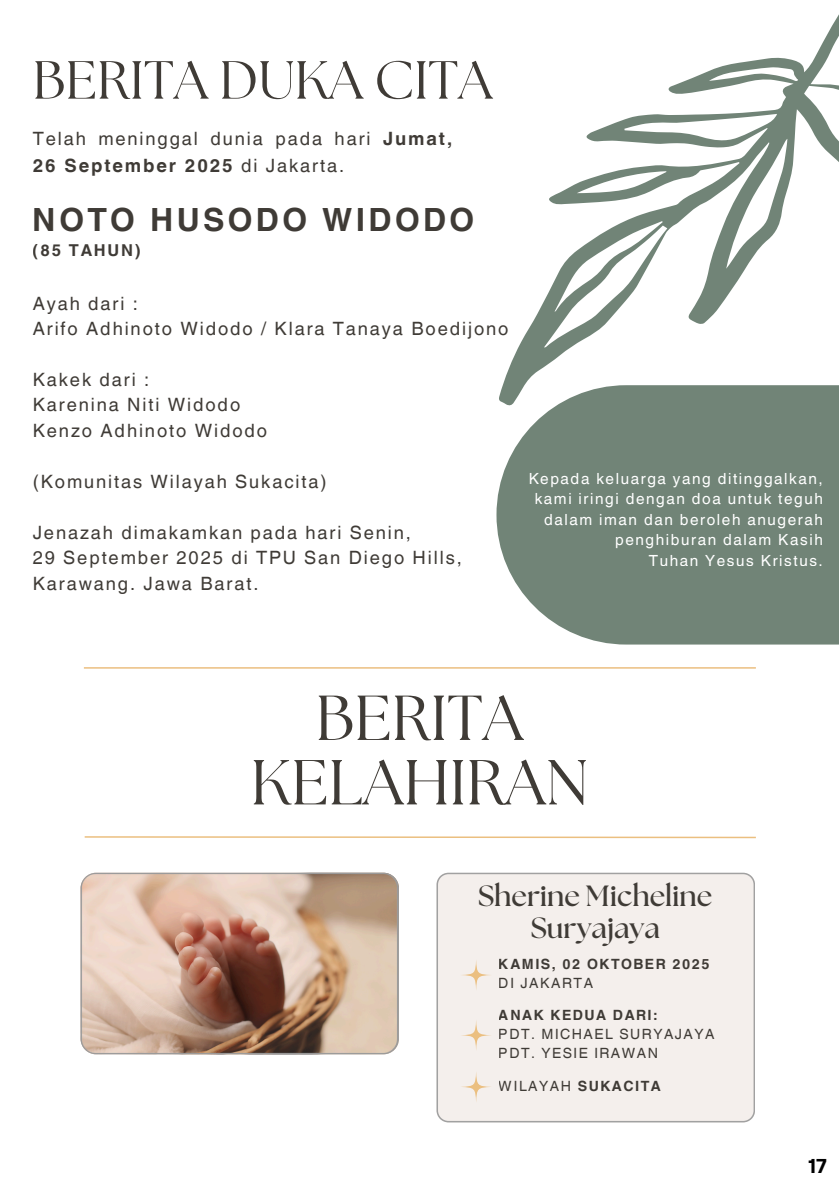
<style>
.page{position:relative;width:839px;height:1191px;background:#fff}
.page>*{position:absolute;margin:0;border:0;box-sizing:border-box;transform-origin:0 0}
.t1{font:63.4px/64.4px "The Seasons";color:#3f3b36;text-align:center}
.t2{font:53.6px "The Seasons";color:#3f3b36}
.t3{font:700 32px "Helvetica World";letter-spacing:.105em;color:#3f3b36}
.t4{font:700 29.2px/31.4px "The Seasons";color:#3f3b36;text-align:center}
.t5{font:700 20px "TT Interphases";color:#000}
.t6{font:18.4px/25.4px "Helvetica World";letter-spacing:.105em;color:#3f3b36}
.t7{font:700 16.4px "Helvetica World";letter-spacing:.105em;color:#3f3b36}
.t8{font:15.4px/20.4px "Helvetica World";letter-spacing:.105em;color:#fff;text-align:right}
.t9{font:700 14.2px "Helvetica World";letter-spacing:.105em;color:#3f3b36}
.t10{font:14.2px/18.8px "Helvetica World";letter-spacing:.105em;color:#3f3b36}
.s1{font-weight:700}
.s2{font-weight:400}
</style>
<div class="page">
<svg style="left:503px;top:16px;width:335px;height:369px"></svg>
<svg style="left:496px;top:385px;width:342px;height:260px;background:#7c8e82"></svg>
<img style="left:80px;top:873px;width:319px;height:181px">
<hr style="left:85px;top:836px;width:670px;height:2px;background:#ebbf80">
<div style="left:436px;top:873px;width:318px;height:249px;background:#f4efec"></div>
<svg style="left:460px;top:959px;width:31px;height:32px"></svg>
<svg style="left:460px;top:1020px;width:31px;height:31px"></svg>
<svg style="left:460px;top:1071px;width:31px;height:32px"></svg>
<hr style="left:84px;top:667px;width:671px;height:2px;background:#ebbf80">
<h2 class="t2" style="left:33px;top:56px;width:461px">BERITA DUKA CITA</h2>
<p class="t6" style="left:33px;top:125px;width:421px;line-height:27px">Telah meninggal dunia pada hari <span class="s1">Jumat,<br>26 September 2025</span> di Jakarta.</p>
<h3 class="t3" style="left:33px;top:194px;width:443px">NOTO HUSODO WIDODO</h3>
<p class="t7" style="left:33px;top:237px;width:110px">(85 TAHUN)</p>
<p class="t6" style="left:33px;top:291px;width:477px">Ayah dari :<br>Arifo Adhinoto Widodo / Klara Tanaya Boedijono</p>
<p class="t6" style="left:33px;top:367px;width:236px">Kakek dari :<br>Karenina Niti Widodo<br>Kenzo Adhinoto Widodo</p>
<p class="t6" style="left:33px;top:469px;width:295px">(Komunitas Wilayah Sukacita)</p>
<p class="t6" style="left:33px;top:520px;width:430px">Jenazah dimakamkan pada hari Senin,<br>29 September 2025 di TPU San Diego Hills,<br>Karawang. Jawa Barat.</p>
<p class="t8" style="left:528px;top:468px;width:296px">Kepada keluarga yang ditinggalkan, kami iringi dengan doa untuk teguh dalam iman dan beroleh anugerah penghiburan dalam Kasih<br>Tuhan Yesus Kristus.</p>
<h1 class="t1" style="left:250px;top:690px;width:339px">BERITA<br>KELAHIRAN</h1>
<h3 class="t4" style="left:478px;top:882px;width:235px">Sherine Micheline<br>Suryajaya</h3>
<p class="t9" style="left:499px;top:953px;width:212px">KAMIS, 02 OKTOBER 2025</p>
<p class="t10" style="left:499px;top:974px;width:96px">DI JAKARTA</p>
<p class="t9" style="left:499px;top:1004px;width:160px">ANAK KEDUA DARI:</p>
<p class="t10" style="left:499px;top:1025px;width:217px">PDT. MICHAEL SURYAJAYA<br>PDT. YESIE IRAWAN</p>
<p class="t9" style="left:499px;top:1074px;width:163px"><span class="s2">WILAYAH</span> SUKACITA</p>
<p class="t5" style="left:808px;top:1153px;width:20px">17</p>
</div>
